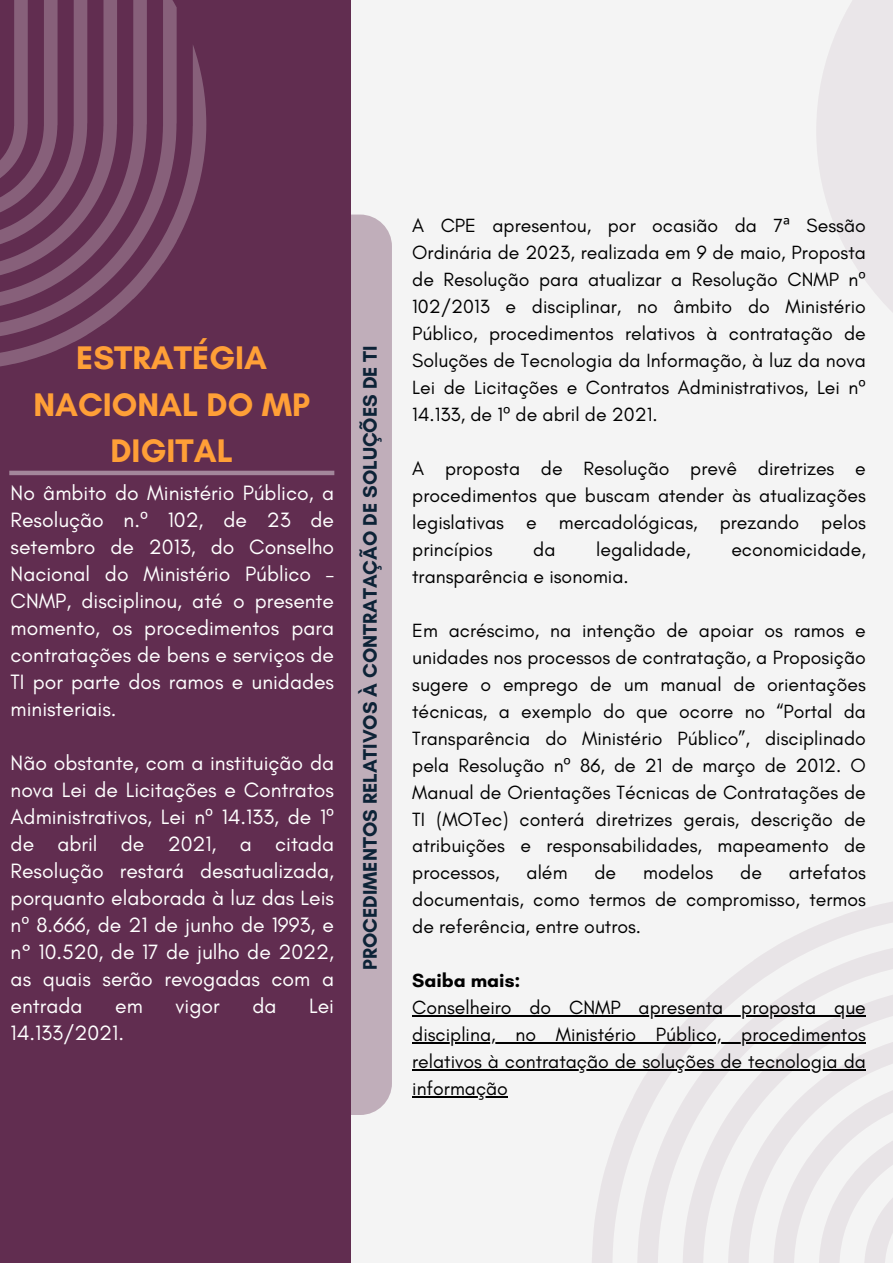
<style>
.page{position:relative;width:893px;height:1264px;background:#fff}
.page>*{position:absolute;margin:0;border:0;box-sizing:border-box;transform-origin:0 0}
.t1{font:700 33.3px/46px "Glacial Indifference";color:#ff9f37;text-align:center}
.t2{font:21.15px/27px "Glacial Indifference";color:#fff;text-align:justify}
.t3{font:700 19.95px "Glacial Indifference";color:#0d2337}
.t4{font:19.5px/27px "Glacial Indifference";color:#000;text-align:justify}
.t5{font:700 19.5px "Glacial Indifference";color:#000}
.s1{font-family:"Noto Sans"}
</style>
<div class="page">
<div style="left:0;top:0;width:892px;height:1262px;background:#f4f4f4"></div>
<div style="left:816px;top:0;width:76px;height:394px;background:linear-gradient(to right,#f1eff0,#ebe8ea)"></div>
<div style="left:207px;top:214px;width:185px;height:900px;background:#c0aeba;border-radius:32px"></div>
<div style="left:0;top:0;width:351px;height:1262px;background:#612d50"></div>
<svg style="left:163px;top:0;width:14px;height:44px"></svg>
<svg style="left:0;top:44px;width:206px;height:323px"></svg>
<svg style="left:0;top:0;width:147px;height:310px"></svg>
<svg style="left:0;top:0;width:117px;height:280px"></svg>
<svg style="left:591px;top:902px;width:301px;height:360px"></svg>
<svg style="left:682px;top:984px;width:210px;height:278px"></svg>
<svg style="left:728px;top:1030px;width:164px;height:232px"></svg>
<div style="left:9px;top:470px;width:325px;height:5px;background:#a3879b"></div>
<hr style="left:412px;top:1015px;width:453px;height:1px;background:#000">
<hr style="left:412px;top:1042px;width:453px;height:1px;background:#000">
<hr style="left:412px;top:1069px;width:453px;height:1px;background:#000">
<hr style="left:412px;top:1096px;width:96px;height:1px;background:#000">
<p class="t1" style="left:33px;top:335px;width:278px">ESTRATÉGIA<br>NACIONAL DO MP<br>DIGITAL</p>
<p class="t3" style="left:358px;top:969px;width:626px;rotate:-90deg">PROCEDIMENTOS RELATIVOS À CONTRATAÇÃO DE SOLUÇÕES DE TI</p>
<p class="t2" style="left:11px;top:479px;width:325px">No âmbito do Ministério Público, a Resolução n.<span class="s1">º</span> 102, de 23 de setembro de 2013, do Conselho Nacional do Ministério Público – CNMP, disciplinou, até o presente momento, os procedimentos para contratações de bens e serviços de TI por parte dos ramos e unidades ministeriais.</p>
<p class="t2" style="left:11px;top:749px;width:325px">Não obstante, com a instituição da nova Lei de Licitações e Contratos Administrativos, Lei n<span class="s1">º</span> 14.133, de 1<span class="s1">º </span>de abril de 2021, a citada Resolução restará desatualizada, porquanto elaborada à luz das Leis n<span class="s1">º</span> 8.666, de 21 de junho de 1993, e n° 10.520, de 17 de julho de 2022, as quais serão revogadas com a entrada</p>
<p class="t2" style="left:115px;top:992px;width:29px">em</p>
<p class="t2" style="left:175px;top:992px;width:46px">vigor</p>
<p class="t2" style="left:252px;top:992px;width:26px">da</p>
<p class="t2" style="left:309px;top:992px;width:26px">Lei</p>
<p class="t2" style="left:11px;top:1019px;width:115px">14.133/2021.</p>
<p class="t4" style="left:412px;top:211px;width:455px">A CPE apresentou, por ocasião da 7<span class="s1">ª</span> Sessão Ordinária de 2023, realizada em 9 de maio, Proposta de Resolução para atualizar a Resolução CNMP n<span class="s1">º </span>102/2013 e disciplinar, no âmbito do Ministério Público, procedimentos relativos à contratação de Soluções de Tecnologia da Informação, à luz da nova Lei de Licitações e Contratos Administrativos, Lei n<span class="s1">º </span>14.133, de 1<span class="s1">º</span> de abril de 2021.</p>
<p class="t4" style="left:412px;top:454px;width:455px">A proposta de Resolução prevê diretrizes e procedimentos que buscam atender às atualizações legislativas e mercadológicas, prezando pelos princípios</p>
<p class="t4" style="left:533px;top:535px;width:24px">da</p>
<p class="t4" style="left:596px;top:535px;width:96px">legalidade,</p>
<p class="t4" style="left:731px;top:535px;width:136px">economicidade,</p>
<p class="t4" style="left:412px;top:562px;width:218px">transparência e isonomia.</p>
<p class="t4" style="left:412px;top:616px;width:455px">Em acréscimo, na intenção de apoiar os ramos e unidades nos processos de contratação, a Proposição sugere o emprego de um manual de orientações técnicas, a exemplo do que ocorre no “Portal da Transparência do Ministério Público”, disciplinado pela Resolução n<span class="s1">º</span> 86, de 21 de março de 2012. O Manual de Orientações Técnicas de Contratações de TI (MOTec) conterá diretrizes gerais, descrição de atribuições e responsabilidades, mapeamento de processos,</p>
<p class="t4" style="left:412px;top:859px;width:455px;text-indent:377px">artefatos documentais, como termos de compromisso, termos de referência, entre outros.</p>
<p class="t5" style="left:412px;top:968px;width:110px">Saiba mais:</p>
<p class="t4" style="left:412px;top:994px;width:455px">Conselheiro do CNMP apresenta proposta que disciplina, no Ministério Público, procedimentos relativos à contratação de soluções de tecnologia da informação</p>
<p class="t4" style="left:526px;top:859px;width:42px">além</p>
<p class="t4" style="left:594px;top:859px;width:23px">de</p>
<p class="t4" style="left:643px;top:859px;width:72px">modelos</p>
<p class="t4" style="left:740px;top:859px;width:23px">de</p>
</div>
